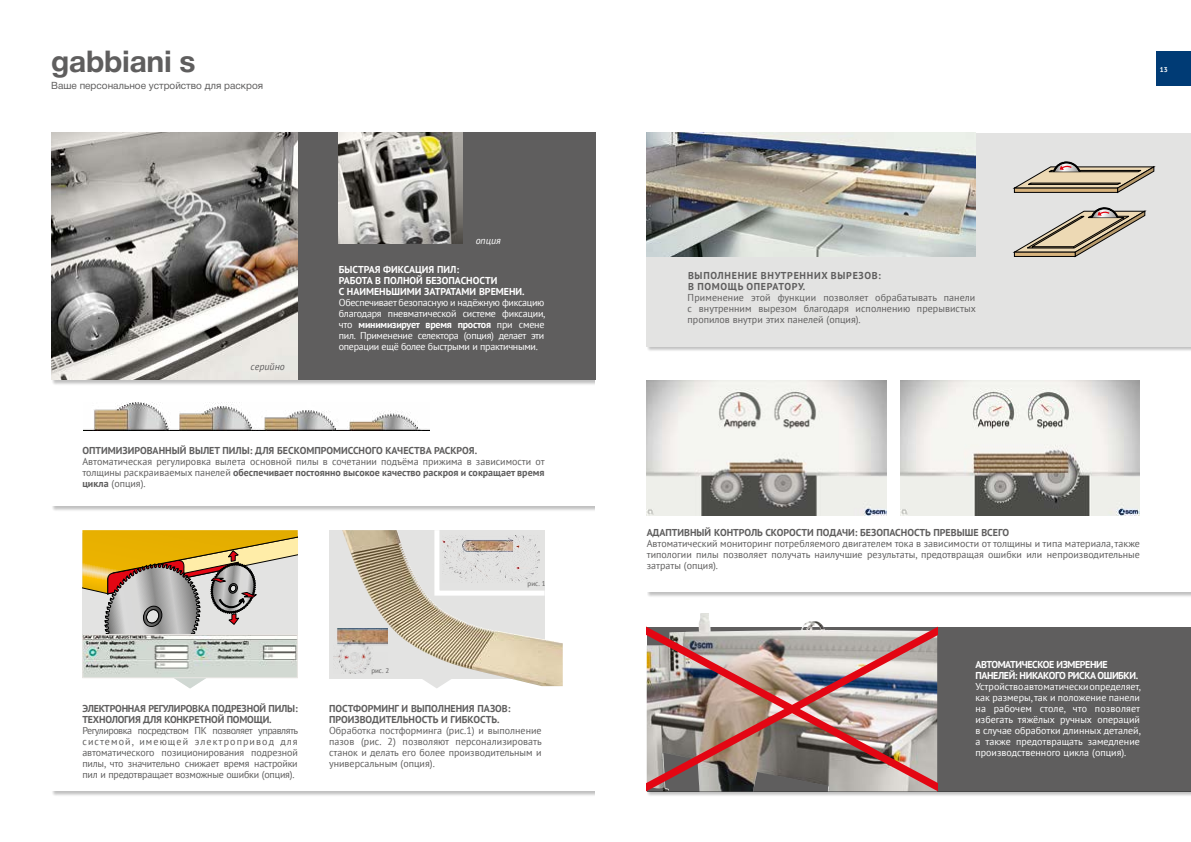
<style>
.page{position:relative;width:1191px;height:842px;background:#fff}
.page>*{position:absolute;margin:0;border:0;box-sizing:border-box;transform-origin:0 0}
.t1{font:700 30px "Helvetica Neue Cyr";letter-spacing:-.01em;color:#5f5e5e}
.t2{font:10px/11px "PT Sans";color:#5f5e5e;text-align:justify}
.t3{font:10px/11px "PT Sans";letter-spacing:-.025em;color:#fff;text-align:justify}
.t4{font:700 10px/11px "PT Sans";color:#5f5e5e}
.t5{font:700 10px/11px "PT Sans";color:#fff}
.t6{font:700 10px/11px "PT Sans";letter-spacing:-.02em;color:#5f5e5e}
.t7{font:700 10px/11px "PT Sans";letter-spacing:-.04em;color:#fff}
.t8{font:700 10px/11px "PT Sans";letter-spacing:.07em;color:#5f5e5e}
.t9{font:10px "Helvetica Neue Cyr";color:#5f5e5e}
.t10{font:italic 10px "PT Sans";color:#5f5e5e}
.t11{font:italic 10px "PT Sans";color:#fff}
.t12{font:7px "PT Sans";color:#5f5e5e}
.t13{font:700 7px "PT Sans";color:#fff}
.s1{font-weight:700}
</style>
<div class="page">
<div style="left:1157px;top:51px;width:34px;height:34px;background:#003b75"></div>
<div style="left:647px;top:750px;width:544px;height:46px;background:#000;opacity:.25"></div>
<div style="left:646px;top:627px;width:545px;height:164px;background:#5f5e5e"></div>
<div style="left:647px;top:306px;width:544px;height:46px;background:#000;opacity:.25"></div>
<div style="left:646px;top:133px;width:545px;height:213px;background:#e3e3e2"></div>
<div style="left:51px;top:750px;width:549px;height:46px;background:#000;opacity:.25"></div>
<div style="left:51px;top:750px;width:544px;height:41px;background:#fff"></div>
<div style="left:51px;top:339px;width:550px;height:46px;background:#000;opacity:.25"></div>
<div style="left:51px;top:465px;width:550px;height:46px;background:#000;opacity:.25"></div>
<div style="left:51px;top:465px;width:544px;height:41px;background:#fff"></div>
<div style="left:595px;top:750px;width:25px;height:55px;background:#fff"></div>
<div style="left:595px;top:332px;width:25px;height:55px;background:#fff"></div>
<div style="left:595px;top:462px;width:25px;height:54px;background:#fff"></div>
<div style="left:51px;top:133px;width:544px;height:247px;background:#5f5e5e"></div>
<div style="left:329px;top:530px;width:215px;height:148px;background:#e3e3e2"></div>
<img style="left:333px;top:628px;width:9px;height:40px">
<img style="left:342px;top:530px;width:221px;height:156px">
<img style="left:646px;top:613px;width:178px;height:14px">
<img style="left:646px;top:627px;width:291px;height:164px">
<img style="left:83px;top:403px;width:346px;height:27px">
<img style="left:174px;top:678px;width:32px;height:10px">
<svg style="left:82px;top:530px;width:216px;height:104px;background:#cab37f"></svg>
<img style="left:84px;top:636px;width:212px;height:40px">
<div style="left:82px;top:634px;width:216px;height:44px;border:1px solid #eae7e4"></div>
<img style="left:51px;top:133px;width:246px;height:247px">
<img style="left:339px;top:133px;width:123px;height:111px">
<img style="left:646px;top:133px;width:329px;height:124px">
<svg style="left:1013px;top:162px;width:141px;height:31px"></svg>
<svg style="left:1013px;top:207px;width:132px;height:50px"></svg>
<img style="left:646px;top:380px;width:240px;height:135px">
<img style="left:900px;top:380px;width:240px;height:135px">
<div style="left:647px;top:552px;width:544px;height:46px;background:#000;opacity:.25"></div>
<div style="left:646px;top:551px;width:545px;height:41px;background:#fff"></div>
<h1 class="t1" style="left:51px;top:45px;width:146px">gabbiani s</h1>
<p class="t9" style="left:51px;top:80px;width:213px">Ваше персональное устройство для раскроя</p>
<p class="t10" style="left:251px;top:361px;width:36px">серийно</p>
<p class="t11" style="left:475px;top:234px;width:27px">опция</p>
<p class="t5" style="left:339px;top:264px;width:187px">БЫСТРАЯ ФИКСАЦИЯ ПИЛ:<br>РАБОТА В ПОЛНОЙ БЕЗОПАСНОСТИ<br>С НАИМЕНЬШИМИ ЗАТРАТАМИ ВРЕМЕНИ.</p>
<p class="t3" style="left:339px;top:297px;width:208px">Обеспечивает безопасную и надёжную фиксацию благодаря пневматической системе фиксации, что <span class="s1">минимизирует время простоя</span> при смене пил. Применение селектора (опция) делает эти операции ещё более быстрыми и практичными.</p>
<p class="t4" style="left:82px;top:445px;width:396px">ОПТИМИЗИРОВАННЫЙ ВЫЛЕТ ПИЛЫ: ДЛЯ БЕСКОМПРОМИССНОГО КАЧЕСТВА РАСКРОЯ.</p>
<p class="t2" style="left:82px;top:456px;width:464px">Автоматическая регулировка вылета основной пилы в сочетании подъёма прижима в зависимости от толщины раскраиваемых панелей <span class="s1">обеспечивает постоянно высокое качество раскроя и сокращает время цикла</span> (опция).</p>
<p class="t12" style="left:527px;top:579px;width:20px">рис. 1</p>
<p class="t6" style="left:82px;top:703px;width:217px">ЭЛЕКТРОННАЯ РЕГУЛИРОВКА ПОДРЕЗНОЙ ПИЛЫ:<br>ТЕХНОЛОГИЯ ДЛЯ КОНКРЕТНОЙ ПОМОЩИ.</p>
<p class="t2" style="left:82px;top:725px;width:217px">Регулировка посредством ПК позволяет управлять системой, имеющей электропривод для автоматического позиционирования подрезной пилы, что значительно снижает время настройки пил и предотвращает возможные ошибки (опция).</p>
<p class="t12" style="left:371px;top:666px;width:20px">рис. 2</p>
<p class="t4" style="left:329px;top:703px;width:183px">ПОСТФОРМИНГ И ВЫПОЛНЕНИЯ ПАЗОВ:<br>ПРОИЗВОДИТЕЛЬНОСТЬ И ГИБКОСТЬ.</p>
<p class="t2" style="left:329px;top:725px;width:214px">Обработка постформинга (рис.1) и выполнение пазов (рис. 2) позволяют персонализировать станок и делать его более производительным и универсальным (опция).</p>
<p class="t8" style="left:688px;top:270px;width:194px">ВЫПОЛНЕНИЕ ВНУТРЕННИХ ВЫРЕЗОВ:<br>В ПОМОЩЬ ОПЕРАТОРУ.</p>
<p class="t2" style="left:687px;top:292px;width:290px">Применение этой функции позволяет обрабатывать панели с внутренним вырезом благодаря исполнению прерывистых пропилов внутри этих панелей (опция).</p>
<p class="t13" style="left:1159px;top:65px;width:9px">13</p>
<p class="t4" style="left:646px;top:527px;width:364px">АДАПТИВНЫЙ КОНТРОЛЬ СКОРОСТИ ПОДАЧИ: БЕЗОПАСНОСТЬ ПРЕВЫШЕ ВСЕГО</p>
<p class="t2" style="left:646px;top:538px;width:495px">Автоматический мониторинг потребляемого двигателем тока в зависимости от толщины и типа материала, также типологии пилы позволяет получать наилучшие результаты, предотвращая ошибки или непроизводительные затраты (опция).</p>
<p class="t7" style="left:975px;top:659px;width:164px">АВТОМАТИЧЕСКОЕ ИЗМЕРЕНИЕ<br>ПАНЕЛЕЙ: НИКАКОГО РИСКА ОШИБКИ.</p>
<p class="t3" style="left:975px;top:681px;width:167px">Устройство автоматически определяет, как размеры, так и положение панели на рабочем столе, что позволяет избегать тяжёлых ручных операций в случае обработки длинных деталей, а также предотвращать замедление производственного цикла (опция).</p>
</div>
